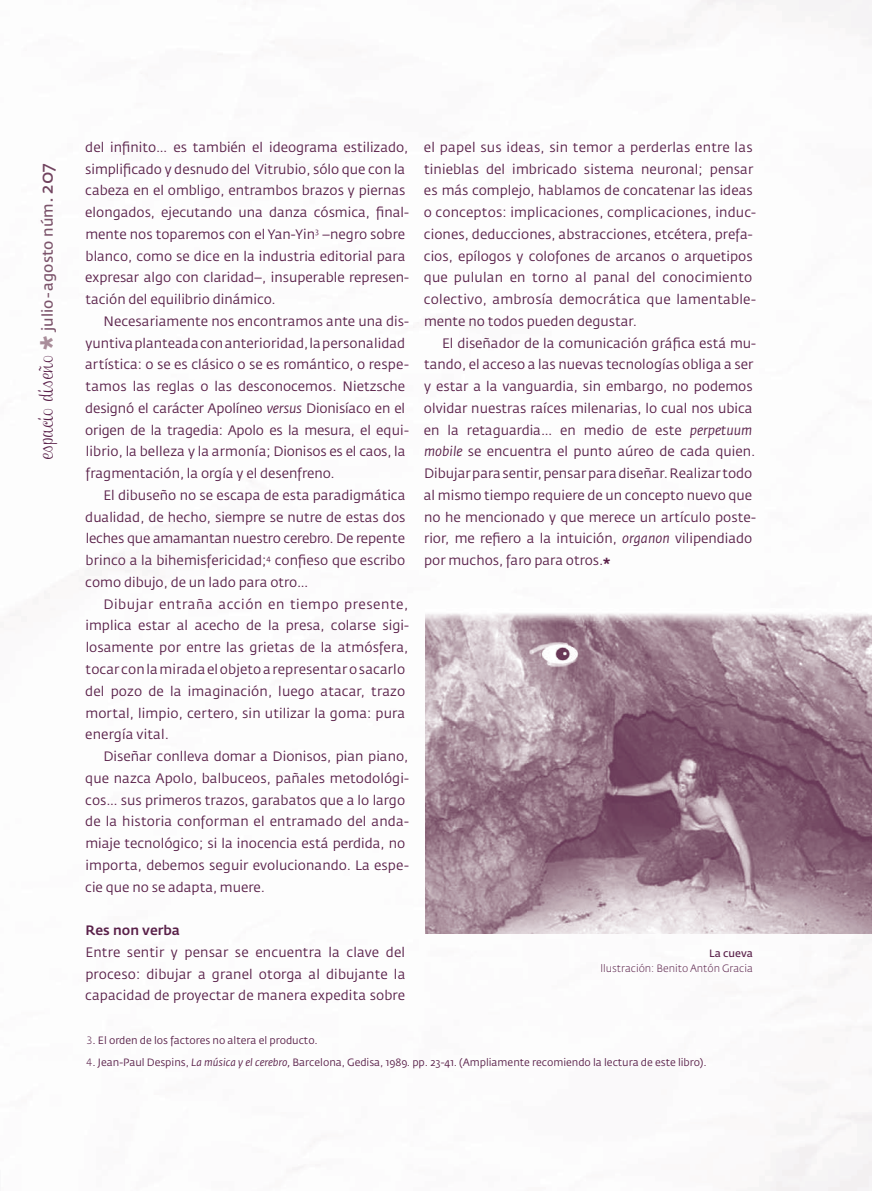
<style>
.page{position:relative;width:872px;height:1191px;background:#fff}
.page>*{position:absolute;margin:0;border:0;box-sizing:border-box;transform-origin:0 0}
.t1{font:15px "Fedra Sans Std";color:#7c546b}
.t2{font:13.5px/21.8px "Fedra Sans Std";color:#592049}
.t3{font:13.5px "Fedra Sans Std";letter-spacing:.04em;color:#592049}
.t4{font:10.5px "Fedra Sans Std";color:#592049}
.t5{font:300 10.5px/15px "Fedra Sans Std";color:#592049;text-align:right}
.s1{font-family:"Clipper Script Personal Use";font-size:19.5px;color:#592049}
.s2{font-family:"M Egalopolis Extra";font-size:18px;color:#a98d9a}
.s3{font-size:18px}
.s4{font-size:18px;color:#71435f}
.s5{font-style:italic}
.s6{font-weight:500}
.s7{font-weight:300}
.s8{font-family:"M Egalopolis Extra";font-size:9px}
.s9{font-weight:400}
</style>
<div class="page">
<img style="left:9px;top:0;width:863px;height:1191px">
<img style="left:425px;top:608px;width:447px;height:325px">
<p class="t1" style="left:38px;top:459px;width:297px;rotate:-90deg"><span class="s1">espacio diseño</span> <span class="s2">•</span> julio-agosto núm<span class="s3">.</span> <span class="s4">207</span></p>
<p class="t2" style="left:85px;top:136px;width:325px">del infinito… es también el ideograma estilizado,</p>
<p class="t2" style="left:85px;top:158px;width:322px">simplificado y desnudo del Vitrubio, sólo que con la</p>
<p class="t2" style="left:85px;top:180px;width:322px">cabeza en el ombligo, entrambos brazos y piernas</p>
<p class="t2" style="left:85px;top:201px;width:325px">elongados, ejecutando una danza cósmica, final-</p>
<p class="t2" style="left:85px;top:223px;width:321px">mente nos toparemos con el Yan-Yin<sup>3</sup> –negro sobre</p>
<p class="t2" style="left:86px;top:245px;width:321px">blanco, como se dice en la industria editorial para</p>
<p class="t2" style="left:85px;top:267px;width:325px">expresar algo con claridad–, insuperable represen-</p>
<p class="t2" style="left:86px;top:288px;width:192px">tación del equilibrio dinámico.</p>
<p class="t2" style="left:103px;top:310px;width:307px">Necesariamente nos encontramos ante una dis-</p>
<p class="t2" style="left:86px;top:332px;width:321px">yuntiva planteada con anterioridad, la personalidad</p>
<p class="t2" style="left:85px;top:354px;width:325px">artística: o se es clásico o se es romántico, o respe-</p>
<p class="t2" style="left:86px;top:375px;width:321px">tamos las reglas o las desconocemos. Nietzsche</p>
<p class="t2" style="left:85px;top:397px;width:321px">designó el carácter Apolíneo <span class="s5">versus</span> Dionisíaco en el</p>
<p class="t2" style="left:85px;top:419px;width:325px">origen de la tragedia: Apolo es la mesura, el equi-</p>
<p class="t2" style="left:86px;top:441px;width:321px">librio, la belleza y la armonía; Dionisos es el caos, la</p>
<p class="t2" style="left:86px;top:462px;width:250px">fragmentación, la orgía y el desenfreno.</p>
<p class="t2" style="left:103px;top:484px;width:303px">El dibuseño no se escapa de esta paradigmática</p>
<p class="t2" style="left:85px;top:506px;width:322px">dualidad, de hecho, siempre se nutre de estas dos</p>
<p class="t2" style="left:86px;top:528px;width:321px">leches que amamantan nuestro cerebro. De repente</p>
<p class="t2" style="left:86px;top:549px;width:321px">brinco a la bihemisfericidad;<sup>4</sup> confieso que escribo</p>
<p class="t2" style="left:85px;top:571px;width:225px">como dibujo, de un lado para otro…</p>
<p class="t3" style="left:103px;top:595px;width:306px">Dibujar entraña acción en tiempo presente,</p>
<p class="t2" style="left:86px;top:615px;width:325px">implica estar al acecho de la presa, colarse sigi-</p>
<p class="t2" style="left:86px;top:636px;width:324px">losamente por entre las grietas de la atmósfera,</p>
<p class="t2" style="left:86px;top:658px;width:321px">tocar con la mirada el objeto a representar o sacarlo</p>
<p class="t2" style="left:85px;top:680px;width:321px">del pozo de la imaginación, luego atacar, trazo</p>
<p class="t2" style="left:85px;top:702px;width:321px">mortal, limpio, certero, sin utilizar la goma: pura</p>
<p class="t2" style="left:85px;top:723px;width:85px">energía vital.</p>
<p class="t2" style="left:103px;top:745px;width:306px">Diseñar conlleva domar a Dionisos, pian piano,</p>
<p class="t2" style="left:85px;top:767px;width:325px">que nazca Apolo, balbuceos, pañales metodológi-</p>
<p class="t2" style="left:85px;top:789px;width:321px">cos… sus primeros trazos, garabatos que a lo largo</p>
<p class="t2" style="left:85px;top:810px;width:325px">de la historia conforman el entramado del anda-</p>
<p class="t2" style="left:85px;top:832px;width:321px">miaje tecnológico; si la inocencia está perdida, no</p>
<p class="t2" style="left:86px;top:854px;width:325px">importa, debemos seguir evolucionando. La espe-</p>
<p class="t2" style="left:85px;top:876px;width:181px">cie que no se adapta, muere.</p>
<p class="t2" style="left:85px;top:919px;width:321px"><span class="s6">Res non verba<br></span>Entre sentir y pensar se encuentra la clave del proceso: dibujar a granel otorga al dibujante la capacidad de proyectar de manera expedita sobre</p>
<p class="t4" style="left:86px;top:1033px;width:233px"><span class="s7">3</span>. El orden de los factores no altera el producto.</p>
<p class="t4" style="left:86px;top:1055px;width:622px"><span class="s7">4</span>. Jean-Paul Despins, <span class="s5">La música y el cerebro,</span> Barcelona, Gedisa, 1989. pp. 23-41. (Ampliamente recomiendo la lectura de este libro).</p>
<p class="t2" style="left:424px;top:136px;width:330px">el papel sus ideas, sin temor a perderlas entre las</p>
<p class="t2" style="left:424px;top:158px;width:330px">tinieblas del imbricado sistema neuronal; pensar</p>
<p class="t2" style="left:424px;top:180px;width:330px">es más complejo, hablamos de concatenar las ideas</p>
<p class="t2" style="left:424px;top:201px;width:334px">o conceptos: implicaciones, complicaciones, induc-</p>
<p class="t2" style="left:424px;top:223px;width:330px">ciones, deducciones, abstracciones, etcétera, prefa-</p>
<p class="t2" style="left:424px;top:245px;width:330px">cios, epílogos y colofones de arcanos o arquetipos</p>
<p class="t2" style="left:424px;top:267px;width:330px">que pululan en torno al panal del conocimiento</p>
<p class="t2" style="left:424px;top:288px;width:334px">colectivo, ambrosía democrática que lamentable-</p>
<p class="t2" style="left:424px;top:310px;width:214px">mente no todos pueden degustar.</p>
<p class="t2" style="left:442px;top:332px;width:316px">El diseñador de la comunicación gráfica está mu-</p>
<p class="t2" style="left:424px;top:354px;width:330px">tando, el acceso a las nuevas tecnologías obliga a ser</p>
<p class="t2" style="left:424px;top:375px;width:330px">y estar a la vanguardia, sin embargo, no podemos</p>
<p class="t2" style="left:424px;top:397px;width:330px">olvidar nuestras raíces milenarias, lo cual nos ubica</p>
<p class="t2" style="left:424px;top:419px;width:330px">en la retaguardia… en medio de este <span class="s5">perpetuum</span></p>
<p class="t2" style="left:424px;top:441px;width:333px"><span class="s5">mobile</span> se encuentra el punto aúreo de cada quien.</p>
<p class="t2" style="left:424px;top:462px;width:330px">Dibujar para sentir, pensar para diseñar. Realizar todo</p>
<p class="t2" style="left:424px;top:484px;width:330px">al mismo tiempo requiere de un concepto nuevo que</p>
<p class="t2" style="left:424px;top:506px;width:333px">no he mencionado y que merece un artículo poste-</p>
<p class="t2" style="left:424px;top:528px;width:330px">rior, me refiero a la intuición, <span class="s5">organon</span> vilipendiado</p>
<p class="t2" style="left:424px;top:549px;width:188px">por muchos, faro para otros.<span class="s8">•</span></p>
<p class="t5" style="left:600px;top:945px;width:154px"><span class="s9">La cueva<br></span>llustración: Benito Antón Gracia</p>
</div>
